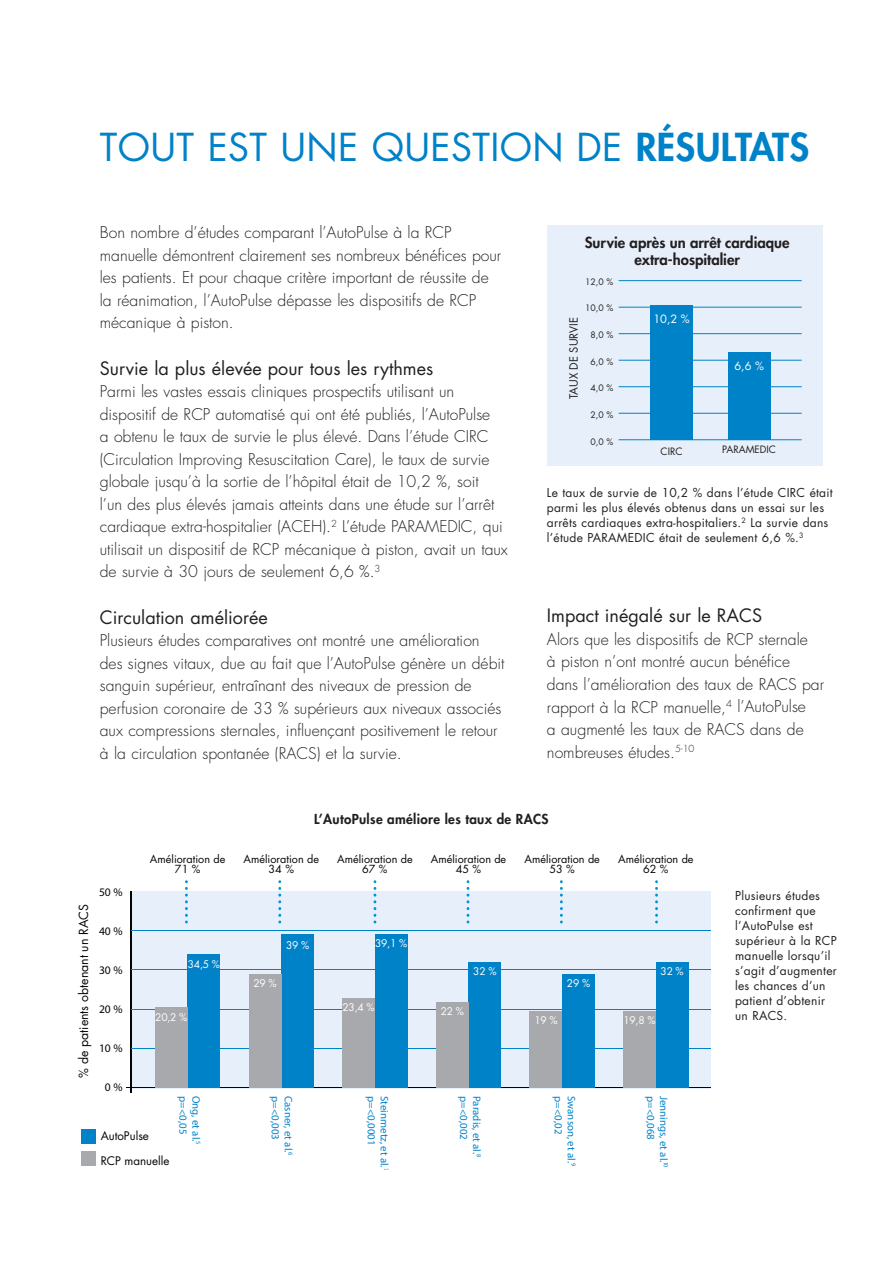
<style>
.page{position:relative;width:895px;height:1264px;background:#fff}
.page>*{position:absolute;margin:0;border:0;box-sizing:border-box;transform-origin:0 0}
.t1{font:37.5px "Futura Std";letter-spacing:.01em;color:#0082c8}
.t2{font:18px "Futura Std";color:#231f20}
.t3{font:300 15.75px/22.5px "Futura Std";color:#231f20}
.t4{font:800 14.85px/17.9px "Futura Std";color:#231f20;text-align:center}
.t5{font:800 13.35px "Futura Std";letter-spacing:.025em;color:#231f20}
.t6{font:12.3px "Futura Std";color:#040503}
.t7{font:12px/15px "Futura Std";letter-spacing:.02em;color:#231f20}
.t8{font:11.55px "Futura Std";color:#040503}
.t9{font:300 condensed 11.55px "Futura Std";color:#040503}
.t10{font:11.1px "Futura Std";color:#231f20}
.t11{font:11.1px "Futura Std";color:#fff}
.t12{font:300 condensed 10.8px/13px "Futura Std";letter-spacing:.005em;color:#0082c8}
.t13{font:10.8px/10.1px "Futura Std";color:#040503;text-align:center}
.t14{font:10.2px "Futura Std";letter-spacing:-.025em;color:#fff}
.t15{font:9.9px "Futura Std";color:#231f20}
.t16{font:8.7px "Futura Std";color:#231f20}
.s1{font-weight:800}
</style>
<div class="page">
<div style="left:131px;top:891px;width:580px;height:197px;background:#e7f0fa"></div>
<hr style="left:130px;top:891px;width:2px;height:201px;background:#040503">
<hr style="left:126px;top:1087px;width:585px;height:1px;background:#040503">
<hr style="left:131px;top:1008px;width:580px;height:1px;background:#0082c8">
<hr style="left:131px;top:1048px;width:580px;height:1px;background:#0082c8">
<hr style="left:131px;top:969px;width:580px;height:1px;background:#0082c8">
<hr style="left:131px;top:930px;width:580px;height:1px;background:#0082c8">
<div style="left:188px;top:953px;width:32px;height:134px;background:#0082c8"></div>
<div style="left:155px;top:1007px;width:33px;height:80px;background:#a7a9ac"></div>
<div style="left:281px;top:934px;width:33px;height:153px;background:#0082c8"></div>
<div style="left:249px;top:974px;width:32px;height:113px;background:#a7a9ac"></div>
<div style="left:375px;top:934px;width:32px;height:153px;background:#0082c8"></div>
<div style="left:342px;top:998px;width:33px;height:89px;background:#a7a9ac"></div>
<div style="left:468px;top:962px;width:33px;height:125px;background:#0082c8"></div>
<div style="left:436px;top:1002px;width:32px;height:85px;background:#a7a9ac"></div>
<div style="left:562px;top:974px;width:33px;height:113px;background:#0082c8"></div>
<div style="left:529px;top:1011px;width:33px;height:76px;background:#a7a9ac"></div>
<div style="left:656px;top:962px;width:32px;height:125px;background:#0082c8"></div>
<div style="left:623px;top:1011px;width:33px;height:76px;background:#a7a9ac"></div>
<div style="left:82px;top:1129px;width:14px;height:15px;background:#0082c8"></div>
<div style="left:82px;top:1151px;width:14px;height:15px;background:#a7a9ac"></div>
<svg style="left:185px;top:880px;width:3px;height:43px"></svg>
<svg style="left:278px;top:880px;width:3px;height:43px"></svg>
<svg style="left:373px;top:880px;width:3px;height:43px"></svg>
<svg style="left:466px;top:880px;width:3px;height:43px"></svg>
<svg style="left:560px;top:880px;width:3px;height:43px"></svg>
<svg style="left:655px;top:880px;width:3px;height:43px"></svg>
<div style="left:547px;top:225px;width:275px;height:240px;background:#e7f0fa"></div>
<hr style="left:618px;top:280px;width:183px;height:1px;background:#0082c8">
<hr style="left:618px;top:360px;width:183px;height:1px;background:#0082c8">
<hr style="left:618px;top:307px;width:183px;height:1px;background:#0082c8">
<hr style="left:618px;top:386px;width:183px;height:1px;background:#0082c8">
<hr style="left:618px;top:333px;width:183px;height:1px;background:#0082c8">
<hr style="left:618px;top:413px;width:183px;height:1px;background:#0082c8">
<hr style="left:618px;top:439px;width:183px;height:1px;background:#0082c8">
<div style="left:650px;top:305px;width:42px;height:135px;background:#0082c8"></div>
<div style="left:728px;top:352px;width:42px;height:88px;background:#0082c8"></div>
<h1 class="t1" style="left:100px;top:123px;width:711px">TOUT EST UNE QUESTION DE <span class="s1">RÉSULTATS</span></h1>
<p class="t3" style="left:100px;top:222px;width:403px">Bon nombre d’études comparant l’AutoPulse à la RCP manuelle démontrent clairement ses nombreux bénéfices pour les patients. Et pour chaque critère important de réussite de la réanimation, l’AutoPulse dépasse les dispositifs de RCP mécanique à piston.</p>
<p class="t2" style="left:100px;top:357px;width:335px">Survie la plus élevée pour tous les rythmes</p>
<p class="t3" style="left:100px;top:381px;width:409px">Parmi les vastes essais cliniques prospectifs utilisant un dispositif de RCP automatisé qui ont été publiés, l’AutoPulse<br>a obtenu le taux de survie le plus élevé. Dans l’étude CIRC (Circulation Improving Resuscitation Care), le taux de survie globale jusqu’à la sortie de l’hôpital était de 10,2 %, soit<br>l’un des plus élevés jamais atteints dans une étude sur l’arrêt cardiaque extra-hospitalier (ACEH).<sup>2</sup> L’étude PARAMEDIC, qui utilisait un dispositif de RCP mécanique à piston, avait un taux de survie à 30 jours de seulement 6,6 %.<sup>3</sup></p>
<p class="t2" style="left:100px;top:606px;width:169px">Circulation améliorée</p>
<p class="t3" style="left:100px;top:630px;width:406px">Plusieurs études comparatives ont montré une amélioration des signes vitaux, due au fait que l’AutoPulse génère un débit sanguin supérieur, entraînant des niveaux de pression de perfusion coronaire de 33 % supérieurs aux niveaux associés aux compressions sternales, influençant positivement le retour à la circulation spontanée (RACS) et la survie.</p>
<p class="t4" style="left:584px;top:233px;width:206px">Survie après un arrêt cardiaque extra-hospitalier</p>
<p class="t10" style="left:566px;top:399px;width:83px;rotate:-90deg">TAUX DE SURVIE</p>
<p class="t16" style="left:585px;top:276px;width:30px">12,0 %</p>
<p class="t16" style="left:585px;top:302px;width:30px">10,0 %</p>
<p class="t16" style="left:590px;top:329px;width:24px">8,0 %</p>
<p class="t16" style="left:590px;top:356px;width:24px">6,0 %</p>
<p class="t16" style="left:590px;top:382px;width:24px">4,0 %</p>
<p class="t16" style="left:590px;top:409px;width:24px">2,0 %</p>
<p class="t16" style="left:590px;top:436px;width:24px">0,0 %</p>
<p class="t11" style="left:653px;top:312px;width:38px">10,2 %</p>
<p class="t15" style="left:660px;top:445px;width:23px">CIRC</p>
<p class="t11" style="left:734px;top:358px;width:31px">6,6 %</p>
<p class="t15" style="left:722px;top:443px;width:55px">PARAMEDIC</p>
<p class="t7" style="left:547px;top:485px;width:287px">Le taux de survie de 10,2 % dans l’étude CIRC était parmi les plus élevés obtenus dans un essai sur les arrêts cardiaques extra-hospitaliers.<sup>2</sup> La survie dans l’étude PARAMEDIC était de seulement 6,6 %.<sup>3</sup></p>
<p class="t2" style="left:547px;top:604px;width:217px">Impact inégalé sur le RACS</p>
<p class="t3" style="left:547px;top:628px;width:279px">Alors que les dispositifs de RCP sternale<br>à piston n’ont montré aucun bénéfice dans l’amélioration des taux de RACS par rapport à la RCP manuelle,<sup>4</sup> l’AutoPulse<br>a augmenté les taux de RACS dans de nombreuses études.<sup>5-10</sup></p>
<p class="t5" style="left:314px;top:811px;width:236px">L’AutoPulse améliore les taux de RACS</p>
<p class="t13" style="left:150px;top:854px;width:77px">Amélioration de<br>71 %</p>
<p class="t13" style="left:244px;top:854px;width:77px">Amélioration de<br>34 %</p>
<p class="t13" style="left:337px;top:854px;width:77px">Amélioration de<br>67 %</p>
<p class="t13" style="left:431px;top:854px;width:77px">Amélioration de<br>45 %</p>
<p class="t13" style="left:524px;top:854px;width:77px">Amélioration de<br>53 %</p>
<p class="t13" style="left:618px;top:854px;width:77px">Amélioration de<br>62 %</p>
<p class="t9" style="left:99px;top:885px;width:25px">50 %</p>
<p class="t9" style="left:99px;top:924px;width:25px">40 %</p>
<p class="t9" style="left:99px;top:962px;width:25px">30 %</p>
<p class="t9" style="left:99px;top:1001px;width:25px">20 %</p>
<p class="t9" style="left:99px;top:1040px;width:25px">10 %</p>
<p class="t9" style="left:105px;top:1079px;width:19px">0 %</p>
<p class="t8" style="left:101px;top:1128px;width:50px">AutoPulse</p>
<p class="t6" style="left:76px;top:1077px;width:175px;rotate:-90deg">% de patients obtenant un RACS</p>
<p class="t14" style="left:375px;top:937px;width:34px">39,1 %</p>
<p class="t14" style="left:286px;top:938px;width:25px">39 %</p>
<p class="t14" style="left:188px;top:957px;width:34px">34,5 %</p>
<p class="t14" style="left:660px;top:964px;width:25px">32 %</p>
<p class="t14" style="left:473px;top:964px;width:25px">32 %</p>
<p class="t14" style="left:253px;top:976px;width:25px">29 %</p>
<p class="t14" style="left:567px;top:977px;width:25px">29 %</p>
<p class="t14" style="left:342px;top:1001px;width:34px">23,4 %</p>
<p class="t14" style="left:441px;top:1005px;width:25px">22 %</p>
<p class="t14" style="left:155px;top:1010px;width:34px">20,2 %</p>
<p class="t14" style="left:534px;top:1013px;width:25px">19 %</p>
<p class="t14" style="left:623px;top:1013px;width:34px">19,8 %</p>
<p class="t12" style="left:203px;top:1096px;width:50px;rotate:90deg">Ong, et al.<sup>5 </sup>p=&lt;0,05</p>
<p class="t12" style="left:295px;top:1096px;width:61px;rotate:90deg">Casner, et al.<sup>6 </sup>p=&lt;0,003</p>
<p class="t12" style="left:391px;top:1096px;width:77px;rotate:90deg">Steinmetz, et al.<sup>7 </sup>p=&lt;0,0001</p>
<p class="t12" style="left:483px;top:1096px;width:63px;rotate:90deg">Paradis, et al.<sup>8 </sup>p=&lt;0,002</p>
<p class="t12" style="left:578px;top:1096px;width:72px;rotate:90deg">Swanson, et al.<sup>9 </sup>p=&lt;0,02</p>
<p class="t12" style="left:670px;top:1096px;width:73px;rotate:90deg">Jennings, et al.<sup>10 </sup>p=&lt;0,068</p>
<p class="t8" style="left:101px;top:1153px;width:70px">RCP manuelle</p>
<p class="t7" style="left:735px;top:888px;width:103px">Plusieurs études confirment que l’AutoPulse est supérieur à la RCP manuelle lorsqu’il s’agit d’augmenter les chances d’un patient d’obtenir un RACS.</p>
</div>
